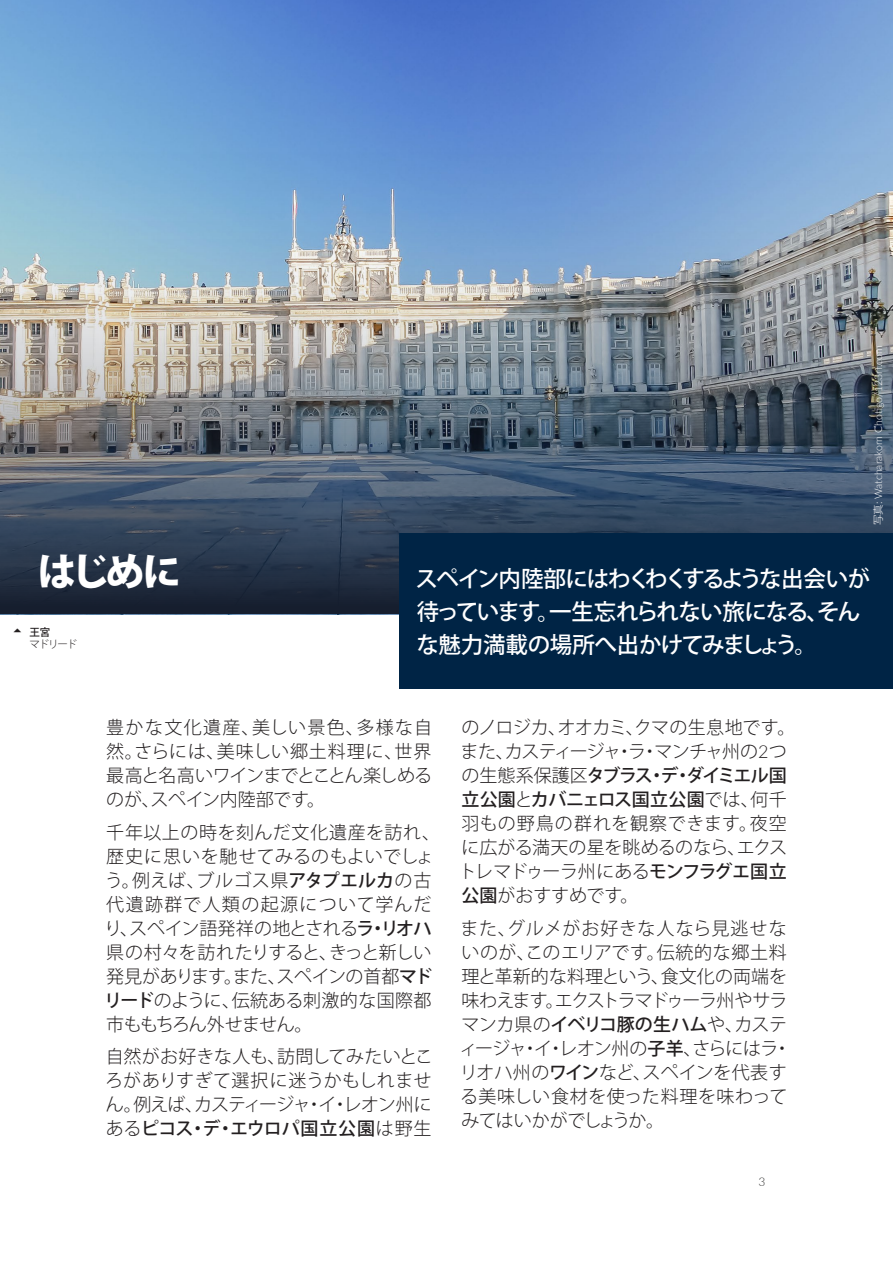
<style>
.page{position:relative;width:893px;height:1263px;background:#fff}
.page>*{position:absolute;margin:0;border:0;box-sizing:border-box;transform-origin:0 0}
.t1{font:800 39px "Koz Go Pro";color:#fff}
.Destacado{font:500 22.5px/33px "Koz Go Pro";letter-spacing:-.045em;color:#fff}
.Body{font:300 18px/24px "Koz Go Pro";color:#231f20}
.t2{font:300 12px "Lato";color:#353534}
.PIE_ARRIBA{font:300 10.5px "Lato";color:#fff}
.SUBPIE_ARRIBA{font:300 10.5px "Koz Go Pro";letter-spacing:-.115em;color:#231f20}
.t3{font:500 10.5px "Koz Go Pro";color:#231f20}
.s1{font-family:"Koz Go Pro"}
.s2{font-weight:500}
.s3{font-family:"Lato"}
</style>
<div class="page">
<img style="left:0;top:0;width:893px;height:142px">
<img style="left:0;top:142px;width:893px;height:472px">
<div style="left:400px;top:534px;width:493px;height:155px;background:#002445"></div>
<h1 class="t1" style="left:37px;top:546px;width:145px">はじめに</h1>
<p class="t3" style="left:29px;top:625px;width:22px">王宮</p>
<p class="SUBPIE_ARRIBA" style="left:29px;top:638px;width:49px">マドリード</p>
<p class="PIE_ARRIBA" style="left:871px;top:525px;width:181px;rotate:-90deg"><span class="s1">写真</span>: Watcharakorn Chotigo/123rf.com</p>
<p class="Destacado" style="left:415px;top:563px;width:457px">スペイン内陸部にはわくわくするような出会いが待っています。一生忘れられない旅になる、そんな魅力満載の場所へ出かけてみましょう。</p>
<p class="Body" style="left:106px;top:716px;width:327px;text-align:justify">豊かな文化遺産、美しい景色、多様な自然。さらには、美味しい郷土料理に、世界最高と名高いワインまでとことん楽しめるのが、スペイン内陸部です。</p>
<p class="Body" style="left:104px;top:820px;width:337px">千年以上の時を刻んだ文化遺産を訪れ、歴史に思いを馳せてみるのもよいでしょう。例えば、ブルゴス県<span class="s2">アタプエルカ</span>の古代遺跡群で人類の起源について学んだり、スペイン語発祥の地とされる<span class="s2">ラ・リオハ</span>県の村々を訪れたりすると、きっと新しい発見があります。また、スペインの首都<span class="s2">マドリード</span>のように、伝統ある刺激的な国際都市ももちろん外せません。</p>
<p class="Body" style="left:105px;top:1045px;width:330px;text-align:justify">自然がお好きな人も、訪問してみたいところがありすぎて選択に迷うかもしれません。例えば、カスティージャ・イ・レオン州にある<span class="s2">ピコス・デ・エウロパ国立公園</span>は野生</p>
<p class="Body" style="left:459px;top:716px;width:338px">のノロジカ、オオカミ、クマの生息地です。また、カスティージャ・ラ・マンチャ州の<span class="s3">2</span>つの生態系保護区<span class="s2">タブラス・デ・ダイミエル国立公園</span>と<span class="s2">カバニェロス国立公園</span>では、何千羽もの野鳥の群れを観察できます。夜空に広がる満天の星を眺めるのなら、エクストレマドゥーラ州にある<span class="s2">モンフラグエ国立公園</span>がおすすめです。</p>
<p class="Body" style="left:459px;top:916px;width:333px">また、グルメがお好きな人なら見逃せないのが、このエリアです。伝統的な郷土料理と革新的な料理という、食文化の両端を味わえます。エクストラマドゥーラ州やサラマンカ県の<span class="s2">イベリコ豚の生ハム</span>や、カスティージャ・イ・レオン州の<span class="s2">子羊</span>、さらにはラ・リオハ州の<span class="s2">ワイン</span>など、スペインを代表する美味しい食材を使った料理を味わってみてはいかがでしょうか。</p>
<p class="t2" style="left:758px;top:1173px;width:8px">3</p>
</div>
